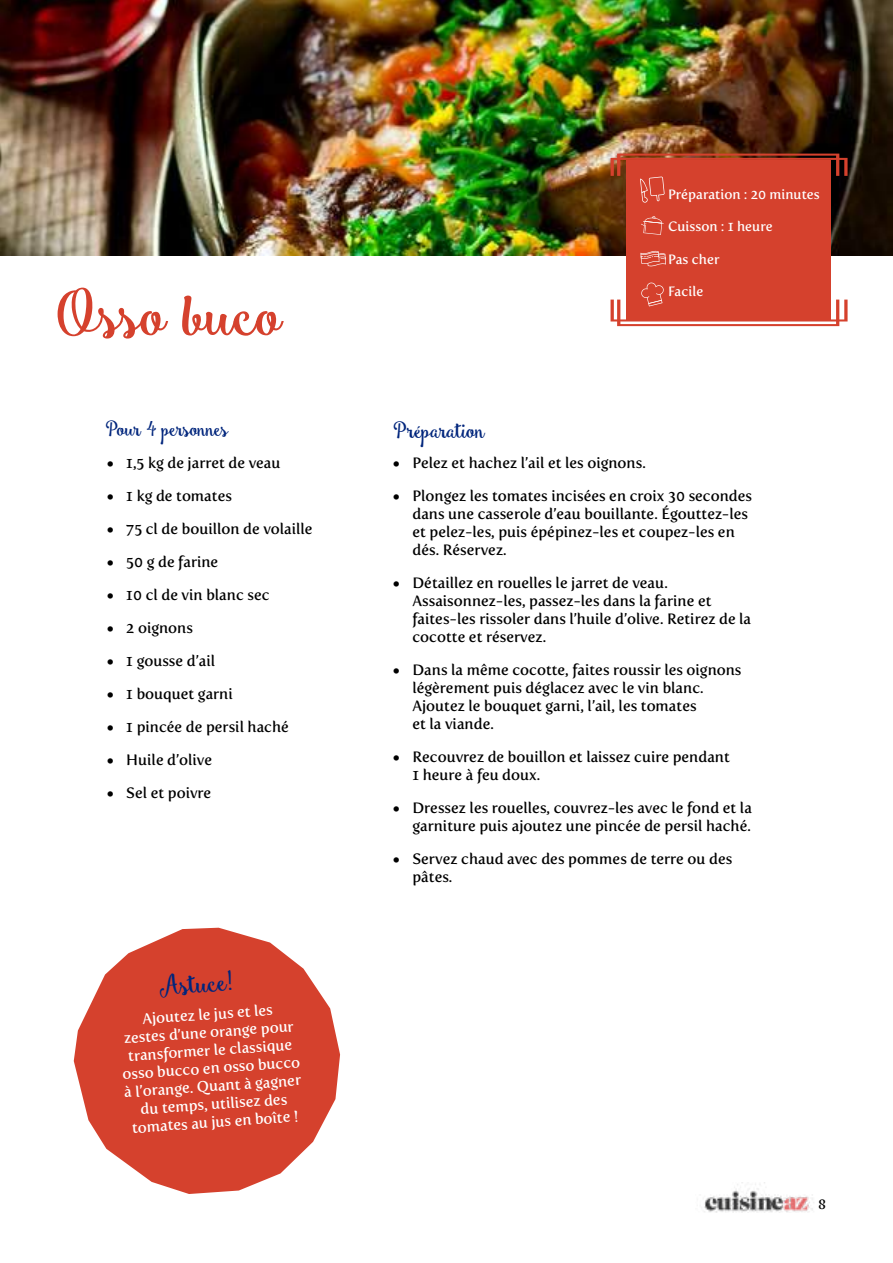
<style>
.page{position:relative;width:893px;height:1263px;background:#fff}
.page>*{position:absolute;margin:0;border:0;box-sizing:border-box;transform-origin:0 0}
.t1{font:60px "Smoothie Shoppe";color:#d5412d}
.t2{font:25.5px "Smoothie Shoppe";color:#00257c}
.t3{font:21px "Smoothie Shoppe";color:#00257c}
.t4{font:19.5px "Smoothie Shoppe";color:#00257c}
.t5{font:15px/18px "Fertigo Pro";color:#000}
.t6{font:15px/18px "Fertigo Pro";color:#fff;text-align:center}
.t7{font:13.5px "Fertigo Pro";color:#fff}
.t8{font:13.5px "Fertigo Pro";color:#000}
</style>
<div class="page">
<img style="left:704px;top:1182px;width:110px;height:30px">
<img style="left:0;top:0;width:893px;height:255px">
<svg style="left:74px;top:928px;width:266px;height:266px"></svg>
<svg style="left:80px;top:931px;width:252px;height:252px;fill:#d5412d"></svg>
<div style="left:626px;top:160px;width:205px;height:159px;background:#d5412d"></div>
<svg style="left:610px;top:154px;width:238px;height:49px"></svg>
<svg style="left:641px;top:216px;width:23px;height:19px"></svg>
<svg style="left:640px;top:251px;width:26px;height:15px"></svg>
<svg style="left:610px;top:282px;width:238px;height:44px"></svg>
<h1 class="t1" style="left:54px;top:276px;width:230px">Osso buco</h1>
<h3 class="t4" style="left:105px;top:416px;width:125px">Pour 4 personnes</h3>
<p class="t5" style="left:107px;top:454px;width:175px">• 1,5 kg de jarret de veau</p>
<p class="t5" style="left:107px;top:487px;width:127px">• 1 kg de tomates</p>
<p class="t5" style="left:107px;top:520px;width:207px">• 75 cl de bouillon de volaille</p>
<p class="t5" style="left:107px;top:553px;width:113px">• 50 g de farine</p>
<p class="t5" style="left:107px;top:586px;width:164px">• 10 cl de vin blanc sec</p>
<p class="t5" style="left:107px;top:619px;width:88px">• 2 oignons</p>
<p class="t5" style="left:107px;top:652px;width:110px">• 1 gousse d’ail</p>
<p class="t5" style="left:107px;top:685px;width:128px">• 1 bouquet garni</p>
<p class="t5" style="left:107px;top:718px;width:184px">• 1 pincée de persil haché</p>
<p class="t5" style="left:107px;top:751px;width:107px">• Huile d’olive</p>
<p class="t5" style="left:107px;top:784px;width:106px">• Sel et poivre</p>
<h2 class="t2" style="left:157px;top:970px;width:76px;rotate:-4deg">Astuce!</h2>
<p class="t6" style="left:118px;top:1011px;width:179px;rotate:-4deg">Ajoutez le jus et les<br>zestes d’une orange pour transformer le classique osso bucco en osso bucco à l’orange. Quant à gagner du temps, utilisez des tomates au jus en boîte !</p>
<p class="t7" style="left:668px;top:186px;width:153px">Préparation : 20 minutes</p>
<p class="t7" style="left:668px;top:219px;width:106px">Cuisson : 1 heure</p>
<p class="t7" style="left:668px;top:251px;width:53px">Pas cher</p>
<p class="t7" style="left:668px;top:284px;width:37px">Facile</p>
<h3 class="t3" style="left:393px;top:416px;width:93px">Préparation</h3>
<p class="t5" style="left:393px;top:454px;width:254px">• Pelez et hachez l’ail et les oignons.</p>
<p class="t5" style="left:412px;top:487px;width:341px;text-indent:-20px">• Plongez les tomates incisées en croix 30 secondes dans une casserole d’eau bouillante. Égouttez-les et pelez-les, puis épépinez-les et coupez-les en dés. Réservez.</p>
<p class="t5" style="left:412px;top:574px;width:340px;text-indent:-20px">• Détaillez en rouelles le jarret de veau.<br>Assaisonnez-les, passez-les dans la farine et faites-les rissoler dans l’huile d’olive. Retirez de la cocotte et réservez.</p>
<p class="t5" style="left:412px;top:661px;width:331px;text-indent:-20px">• Dans la même cocotte, faites roussir les oignons légèrement puis déglacez avec le vin blanc.<br>Ajoutez le bouquet garni, l’ail, les tomates<br>et la viande.</p>
<p class="t5" style="left:412px;top:748px;width:319px;text-indent:-20px">• Recouvrez de bouillon et laissez cuire pendant<br>1 heure à feu doux.</p>
<p class="t5" style="left:393px;top:799px;width:360px;text-align:right">• Dressez les rouelles, couvrez-les avec le fond et la garniture puis ajoutez une pincée de persil haché.</p>
<p class="t5" style="left:412px;top:850px;width:321px;text-indent:-20px">• Servez chaud avec des pommes de terre ou des pâtes.</p>
<p class="t8" style="left:818px;top:1196px;width:10px">8</p>
</div>
